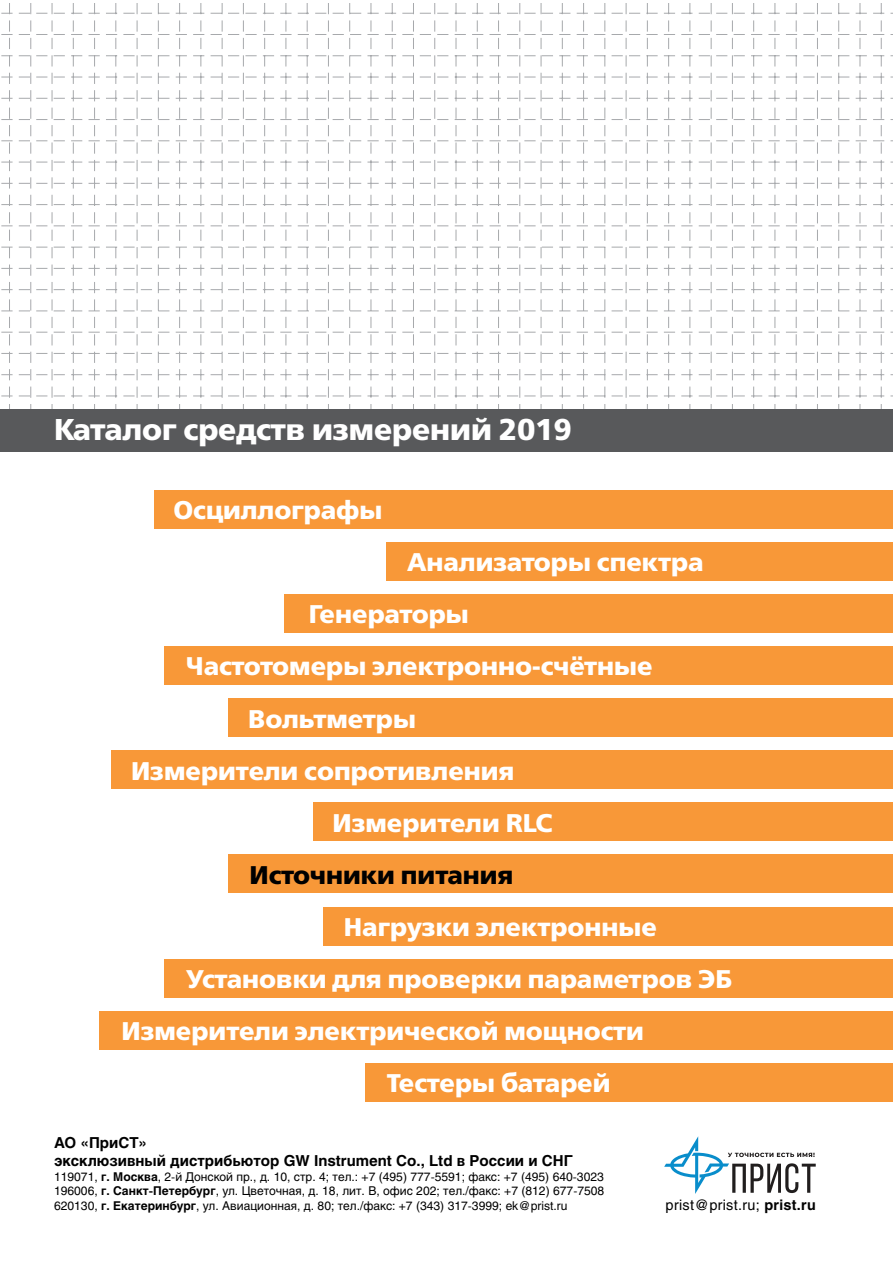
<style>
.page{position:relative;width:893px;height:1263px;background:#fff}
.page>*{position:absolute;margin:0;border:0;box-sizing:border-box;transform-origin:0 0}
.t1{font:30px "Free Set Bold C";letter-spacing:-.005em;color:#fff}
.t2{font:25.5px "Free Set Bold C";color:#fff}
.t3{font:25.5px "Free Set Bold C";color:#000}
.t4{font:700 15px/18px "Helios C";color:#000}
.t5{font:14.4px "Helios C";letter-spacing:.02em;color:#000}
.t6{font:12px/14.4px "Helios C";color:#000;text-align:justify}
.s1{font-weight:700}
</style>
<div class="page">
<svg style="left:1px;top:3px;width:892px;height:406px"></svg>
<div style="left:154px;top:490px;width:739px;height:38px;background:#f89838"></div>
<div style="left:387px;top:542px;width:506px;height:38px;background:#f89838"></div>
<div style="left:229px;top:855px;width:664px;height:38px;background:#f89838"></div>
<div style="left:324px;top:907px;width:569px;height:38px;background:#f89838"></div>
<div style="left:165px;top:959px;width:728px;height:38px;background:#f89838"></div>
<div style="left:100px;top:1011px;width:793px;height:38px;background:#f89838"></div>
<div style="left:366px;top:1063px;width:527px;height:38px;background:#f89838"></div>
<div style="left:284px;top:594px;width:609px;height:38px;background:#f89838"></div>
<div style="left:165px;top:646px;width:728px;height:38px;background:#f89838"></div>
<div style="left:229px;top:698px;width:664px;height:39px;background:#f89838"></div>
<div style="left:112px;top:751px;width:781px;height:38px;background:#f89838"></div>
<div style="left:313px;top:803px;width:580px;height:38px;background:#f89838"></div>
<div style="left:0;top:409px;width:893px;height:42px;background:#58595b"></div>
<svg style="left:664px;top:1136px;width:152px;height:58px"></svg>
<h1 class="t1" style="left:54px;top:413px;width:519px">Каталог средств измерений 2019</h1>
<h2 class="t2" style="left:173px;top:496px;width:210px">Осциллографы</h2>
<h2 class="t2" style="left:407px;top:548px;width:298px">Анализаторы спектра</h2>
<h2 class="t2" style="left:309px;top:600px;width:161px">Генераторы</h2>
<h2 class="t2" style="left:186px;top:652px;width:468px">Частотомеры электронно-счётные</h2>
<h2 class="t2" style="left:248px;top:704px;width:169px">Вольтметры</h2>
<h2 class="t2" style="left:131px;top:756px;width:385px">Измерители сопротивления</h2>
<h2 class="t2" style="left:332px;top:808px;width:222px">Измерители RLC</h2>
<h2 class="t3" style="left:249px;top:860px;width:265px">Источники питания</h2>
<h2 class="t2" style="left:344px;top:912px;width:315px">Нагрузки электронные</h2>
<h2 class="t2" style="left:186px;top:965px;width:548px">Установки для проверки параметров ЭБ</h2>
<h2 class="t2" style="left:121px;top:1017px;width:524px">Измерители электрической мощности</h2>
<h2 class="t2" style="left:387px;top:1069px;width:225px">Тестеры батарей</h2>
<p class="t4" style="left:54px;top:1134px;width:520px">АО «ПриСТ»<br>эксклюзивный дистрибьютор GW Instrument Co., Ltd в России и СНГ</p>
<p class="t6" style="left:54px;top:1169px;width:552px">119071, <span class="s1">г. Москва</span>, 2-й Донской пр., д. 10, стр. 4; тел.: +7 (495) 777-5591; факс: +7 (495) 640-3023<br>196006, <span class="s1">г. Санкт-Петербург</span>, ул. Цветочная, д. 18, лит. В, офис 202; тел./факс: +7 (812) 677-7508<br>620130, <span class="s1">г. Екатеринбург</span>, ул. Авиационная, д. 80; тел./факс: +7 (343) 317-3999; ek@prist.ru</p>
<p class="t5" style="left:666px;top:1196px;width:152px">prist@prist.ru; <span class="s1">prist.ru</span></p>
</div>
